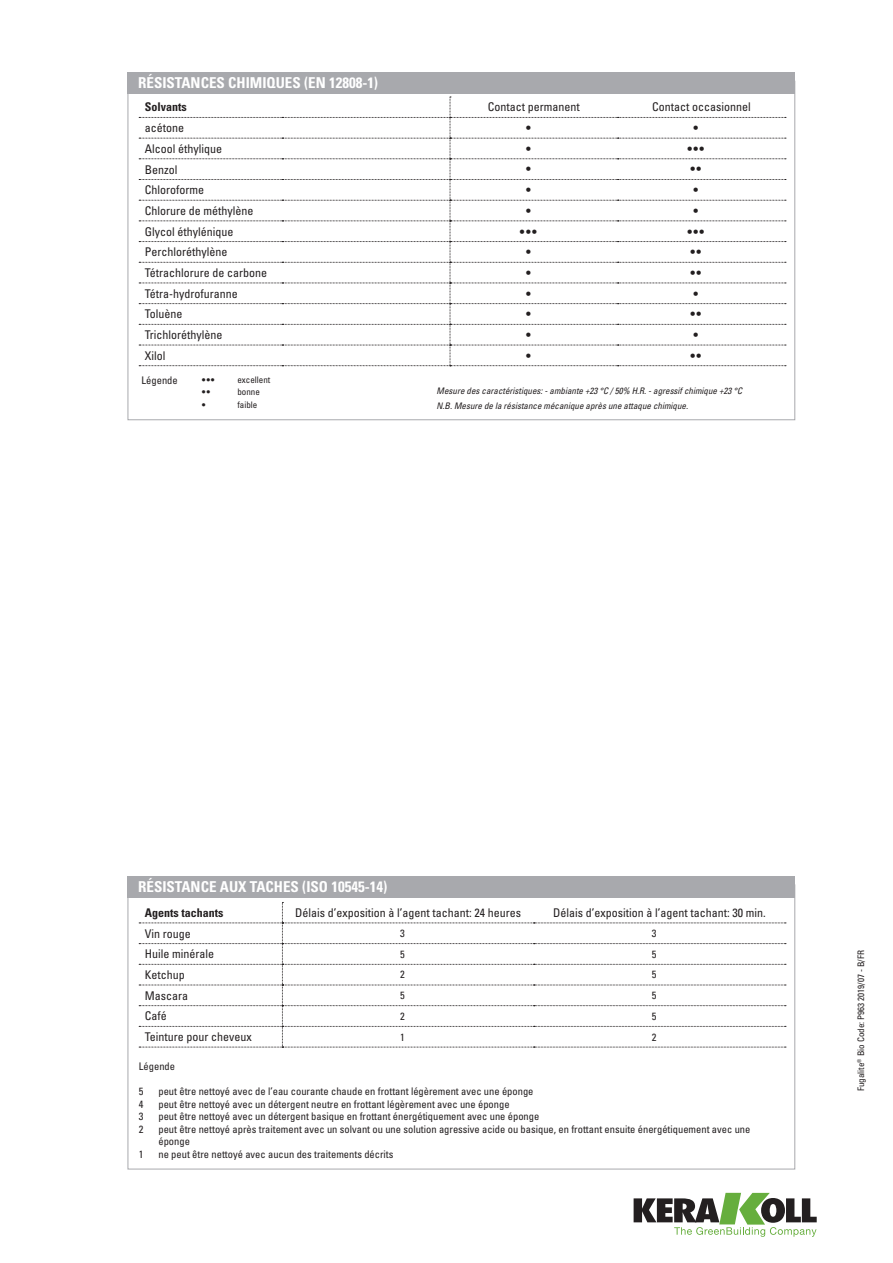
<style>
.page{position:relative;width:893px;height:1263px;background:#fff}
.page>*{position:absolute;margin:0;border:0;box-sizing:border-box;transform-origin:0 0}
.titolo_box{font:700 condensed 15px "Univers LT Std";color:#fff}
.eco_tabella_resa_stu{font:condensed 12px "Univers LT Std";color:#231f20}
.eco_tabella_resa_stu-2{font:12px "Helvetica Neue LT Std";color:#231f20}
.testo_box_bold{font:700 condensed 12px "Univers LT Std";color:#231f20}
.eco_descr_prodotto{font:condensed 10.5px/12.6px "Univers LT Std";color:#231f20}
.eco_tabella_resa_stu-3{font:condensed 10.5px "Univers LT Std";color:#231f20}
.tabelle_-_note{font:italic condensed 9px "Univers LT Std";color:#231f20}
.notag_eco_codice_sc{font:condensed 9px "Univers LT Std";color:#231f20}
.eco_tabella_resa_stu-4{font:condensed 9px "Univers LT Std";color:#231f20}
.eco_tabella_resa_stu-5{font:9px "Helvetica Neue LT Std";color:#231f20}
</style>
<div class="page">
<svg style="left:634px;top:1193px;width:183px;height:44px"></svg>
<div style="left:128px;top:72px;width:667px;height:22px;background:#a8a9ad"></div>
<svg style="left:139px;top:97px;width:647px;height:269px"></svg>
<div style="left:128px;top:876px;width:667px;height:21px;background:#a8a9ad"></div>
<svg style="left:139px;top:902px;width:647px;height:146px"></svg>
<p class="titolo_box" style="left:138px;top:74px;width:241px">RÉSISTANCES CHIMIQUES (EN 12808-1)</p>
<p class="testo_box_bold" style="left:145px;top:100px;width:43px">Solvants</p>
<p class="eco_tabella_resa_stu" style="left:488px;top:100px;width:94px">Contact permanent</p>
<p class="eco_tabella_resa_stu" style="left:652px;top:100px;width:100px">Contact occasionnel</p>
<p class="eco_tabella_resa_stu" style="left:145px;top:120px;width:41px">acétone</p>
<p class="eco_tabella_resa_stu-2" style="left:525px;top:121px;width:7px">•</p>
<p class="eco_tabella_resa_stu-2" style="left:693px;top:121px;width:7px">•</p>
<p class="eco_tabella_resa_stu" style="left:145px;top:141px;width:79px">Alcool éthylique</p>
<p class="eco_tabella_resa_stu-2" style="left:525px;top:141px;width:7px">•</p>
<p class="eco_tabella_resa_stu-2" style="left:687px;top:141px;width:19px">•••</p>
<p class="eco_tabella_resa_stu" style="left:145px;top:162px;width:34px">Benzol</p>
<p class="eco_tabella_resa_stu-2" style="left:525px;top:162px;width:7px">•</p>
<p class="eco_tabella_resa_stu-2" style="left:690px;top:162px;width:13px">••</p>
<p class="eco_tabella_resa_stu" style="left:145px;top:182px;width:61px">Chloroforme</p>
<p class="eco_tabella_resa_stu-2" style="left:525px;top:183px;width:7px">•</p>
<p class="eco_tabella_resa_stu-2" style="left:693px;top:183px;width:7px">•</p>
<p class="eco_tabella_resa_stu" style="left:145px;top:203px;width:110px">Chlorure de méthylène</p>
<p class="eco_tabella_resa_stu-2" style="left:525px;top:203px;width:7px">•</p>
<p class="eco_tabella_resa_stu-2" style="left:693px;top:203px;width:7px">•</p>
<p class="eco_tabella_resa_stu" style="left:145px;top:224px;width:90px">Glycol éthylénique</p>
<p class="eco_tabella_resa_stu-2" style="left:519px;top:224px;width:19px">•••</p>
<p class="eco_tabella_resa_stu-2" style="left:687px;top:224px;width:19px">•••</p>
<p class="eco_tabella_resa_stu" style="left:145px;top:244px;width:84px">Perchloréthylène</p>
<p class="eco_tabella_resa_stu-2" style="left:525px;top:245px;width:7px">•</p>
<p class="eco_tabella_resa_stu-2" style="left:690px;top:245px;width:13px">••</p>
<p class="eco_tabella_resa_stu" style="left:145px;top:265px;width:124px">Tétrachlorure de carbone</p>
<p class="eco_tabella_resa_stu-2" style="left:525px;top:265px;width:7px">•</p>
<p class="eco_tabella_resa_stu-2" style="left:690px;top:265px;width:13px">••</p>
<p class="eco_tabella_resa_stu" style="left:145px;top:286px;width:95px">Tétra-hydrofuranne</p>
<p class="eco_tabella_resa_stu-2" style="left:525px;top:286px;width:7px">•</p>
<p class="eco_tabella_resa_stu-2" style="left:693px;top:286px;width:7px">•</p>
<p class="eco_tabella_resa_stu" style="left:145px;top:306px;width:39px">Toluène</p>
<p class="eco_tabella_resa_stu-2" style="left:525px;top:307px;width:7px">•</p>
<p class="eco_tabella_resa_stu-2" style="left:690px;top:307px;width:13px">••</p>
<p class="eco_tabella_resa_stu" style="left:145px;top:327px;width:79px">Trichloréthylène</p>
<p class="eco_tabella_resa_stu-2" style="left:525px;top:328px;width:7px">•</p>
<p class="eco_tabella_resa_stu-2" style="left:693px;top:328px;width:7px">•</p>
<p class="eco_tabella_resa_stu" style="left:145px;top:348px;width:22px">Xilol</p>
<p class="eco_tabella_resa_stu-2" style="left:525px;top:348px;width:7px">•</p>
<p class="eco_tabella_resa_stu-2" style="left:690px;top:348px;width:13px">••</p>
<p class="eco_descr_prodotto" style="left:142px;top:374px;width:38px">Légende</p>
<p class="eco_tabella_resa_stu-5" style="left:202px;top:374px;width:15px">•••</p>
<p class="eco_tabella_resa_stu-4" style="left:237px;top:374px;width:34px">excellent</p>
<p class="eco_tabella_resa_stu-5" style="left:202px;top:387px;width:10px">••</p>
<p class="eco_tabella_resa_stu-4" style="left:237px;top:386px;width:24px">bonne</p>
<p class="eco_tabella_resa_stu-5" style="left:202px;top:399px;width:6px">•</p>
<p class="eco_tabella_resa_stu-4" style="left:237px;top:399px;width:21px">faible</p>
<p class="tabelle_-_note" style="left:437px;top:385px;width:307px">Mesure des caractéristiques: - ambiante +23 °C / 50% H.R. - agressif chimique +23 °C</p>
<p class="tabelle_-_note" style="left:437px;top:400px;width:253px">N.B. Mesure de la résistance mécanique après une attaque chimique.</p>
<p class="titolo_box" style="left:138px;top:877px;width:251px">RÉSISTANCE AUX TACHES (ISO 10545-14)</p>
<p class="testo_box_bold" style="left:145px;top:905px;width:80px">Agents tachants</p>
<p class="eco_tabella_resa_stu" style="left:295px;top:905px;width:227px">Délais d’exposition à l’agent tachant: 24 heures</p>
<p class="eco_tabella_resa_stu" style="left:553px;top:905px;width:214px">Délais d’exposition à l’agent tachant: 30 min.</p>
<p class="eco_tabella_resa_stu" style="left:145px;top:926px;width:47px">Vin rouge</p>
<p class="eco_tabella_resa_stu-3" style="left:400px;top:927px;width:6px">3</p>
<p class="eco_tabella_resa_stu-3" style="left:652px;top:927px;width:6px">3</p>
<p class="eco_tabella_resa_stu" style="left:145px;top:946px;width:71px">Huile minérale</p>
<p class="eco_tabella_resa_stu-3" style="left:400px;top:947px;width:6px">5</p>
<p class="eco_tabella_resa_stu-3" style="left:652px;top:947px;width:6px">5</p>
<p class="eco_tabella_resa_stu" style="left:145px;top:967px;width:42px">Ketchup</p>
<p class="eco_tabella_resa_stu-3" style="left:400px;top:968px;width:6px">2</p>
<p class="eco_tabella_resa_stu-3" style="left:652px;top:968px;width:6px">5</p>
<p class="eco_tabella_resa_stu" style="left:145px;top:988px;width:45px">Mascara</p>
<p class="eco_tabella_resa_stu-3" style="left:400px;top:989px;width:6px">5</p>
<p class="eco_tabella_resa_stu-3" style="left:652px;top:989px;width:6px">5</p>
<p class="eco_tabella_resa_stu" style="left:145px;top:1008px;width:24px">Café</p>
<p class="eco_tabella_resa_stu-3" style="left:400px;top:1009px;width:6px">2</p>
<p class="eco_tabella_resa_stu-3" style="left:652px;top:1009px;width:6px">5</p>
<p class="eco_tabella_resa_stu" style="left:145px;top:1029px;width:109px">Teinture pour cheveux</p>
<p class="eco_tabella_resa_stu-3" style="left:400px;top:1030px;width:6px">1</p>
<p class="eco_tabella_resa_stu-3" style="left:652px;top:1030px;width:6px">2</p>
<p class="eco_descr_prodotto" style="left:139px;top:1060px;width:38px">Légende</p>
<p class="eco_descr_prodotto" style="left:139px;top:1085px;width:6px">5</p>
<p class="eco_descr_prodotto" style="left:158px;top:1085px;width:377px">peut être nettoyé avec de l’eau courante chaude en frottant légèrement avec une éponge</p>
<p class="eco_descr_prodotto" style="left:139px;top:1097px;width:6px">4</p>
<p class="eco_descr_prodotto" style="left:158px;top:1097px;width:353px">peut être nettoyé avec un détergent neutre en frottant légèrement avec une éponge</p>
<p class="eco_descr_prodotto" style="left:139px;top:1110px;width:6px">3</p>
<p class="eco_descr_prodotto" style="left:158px;top:1110px;width:382px">peut être nettoyé avec un détergent basique en frottant énergétiquement avec une éponge</p>
<p class="eco_descr_prodotto" style="left:139px;top:1123px;width:6px">2</p>
<p class="eco_descr_prodotto" style="left:158px;top:1123px;width:593px">peut être nettoyé après traitement avec un solvant ou une solution agressive acide ou basique, en frottant ensuite énergétiquement avec une éponge</p>
<p class="eco_descr_prodotto" style="left:139px;top:1148px;width:6px">1</p>
<p class="eco_descr_prodotto" style="left:158px;top:1148px;width:237px">ne peut être nettoyé avec aucun des traitements décrits</p>
<p class="notag_eco_codice_sc" style="left:855px;top:1091px;width:142px;rotate:-90deg">Fugalite<sup>®</sup> Bio Code: P963 2019/07 - B/FR</p>
</div>
